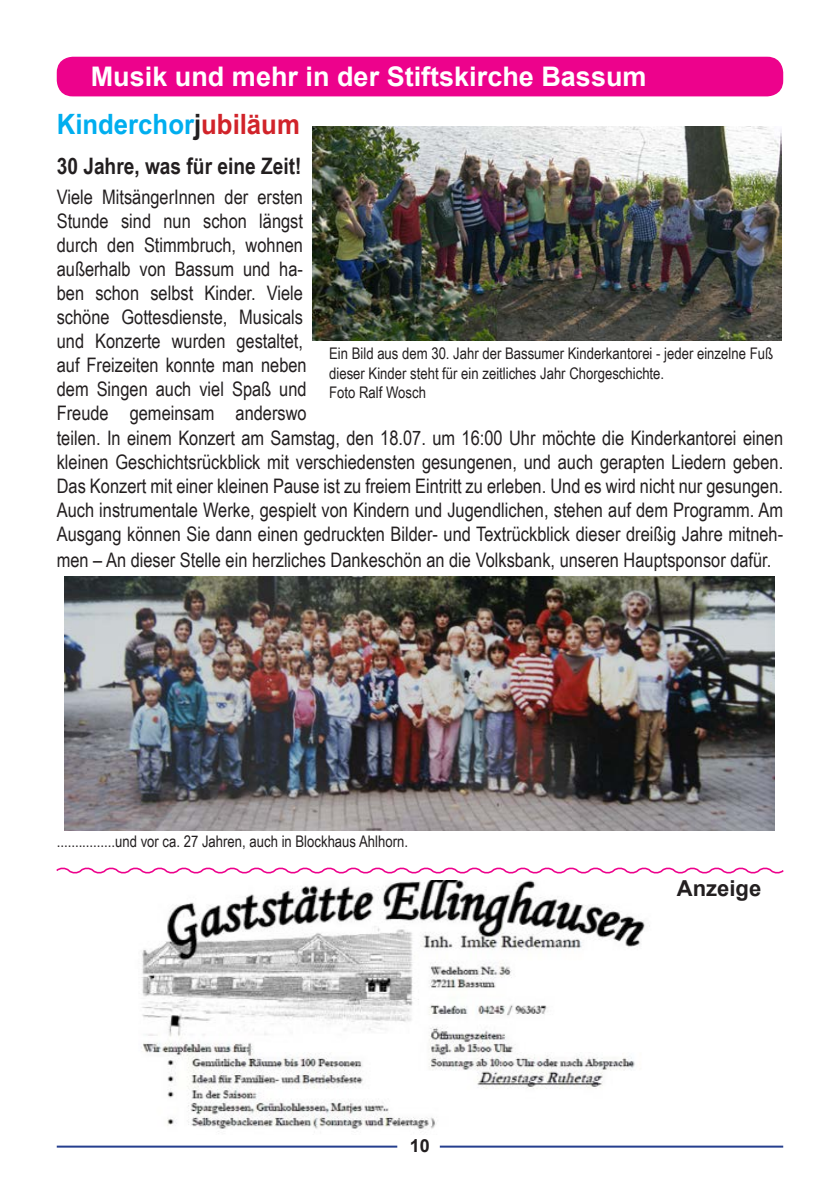
<style>
.page{position:relative;width:840px;height:1191px;background:#fff}
.page>*{position:absolute;margin:0;border:0;box-sizing:border-box;transform-origin:0 0}
.t1{font:700 28px "Arial Narrow";color:#00aeef;scale:1.12 1}
.t2{font:700 27px "Arial";color:#fff}
.t3{font:700 22.6px "Arial Narrow";color:#231f20}
.t4{font:700 22px "Arial";color:#231f20}
.t5{font:20px/24px "Arial Narrow";color:#231f20}
.t6{font:700 18px "Arial";color:#231f20}
.t7{font:16px/19.2px "Arial Narrow";color:#231f20}
.s1{color:#231f20}
.s2{color:#d1232a}
</style>
<div class="page">
<hr style="left:57px;top:1145px;width:340px;height:2px;background:#253f8e">
<hr style="left:439px;top:1145px;width:343px;height:2px;background:#253f8e">
<div style="left:57px;top:57px;width:725px;height:39px;background:#ed028c;border-radius:16px"></div>
<img style="left:313px;top:127px;width:467px;height:214px">
<img style="left:65px;top:577px;width:708px;height:254px">
<svg style="left:56px;top:867px;width:728px;height:7px"></svg>
<img style="left:141px;top:880px;width:504px;height:249px">
<p class="t2" style="left:91px;top:59px;width:557px">Musik und mehr in der Stiftskirche Bassum</p>
<p class="t1" style="left:57px;top:103px;width:218px">Kinderchor<span class="s1">j</span><span class="s2">ubiläum</span></p>
<p class="t3" style="left:57px;top:149px;width:246px">30 Jahre, was für eine Zeit!</p>
<p class="t5" style="left:57px;top:185px;width:727px">Viele MitsängerInnen der ersten<br>Stunde sind nun schon längst<br>durch den Stimmbruch, wohnen<br>außerhalb von Bassum und ha-<br>ben schon selbst Kinder. Viele<br>schöne Gottesdienste, Musicals<br>und Konzerte wurden gestaltet,<br>auf Freizeiten konnte man neben<br>dem Singen auch viel Spaß und<br>Freude gemeinsam anderswo<br>teilen. In einem Konzert am Samstag, den 18.07. um 16:00 Uhr möchte die Kinderkantorei einen kleinen Geschichtsrückblick mit verschiedensten gesungenen, und auch gerapten Liedern geben.<br>Das Konzert mit einer kleinen Pause ist zu freiem Eintritt zu erleben. Und es wird nicht nur gesungen.<br>Auch instrumentale Werke, gespielt von Kindern und Jugendlichen, stehen auf dem Programm. Am Ausgang können Sie dann einen gedruckten Bilder- und Textrückblick dieser dreißig Jahre mitneh-</p>
<p class="t5" style="left:57px;top:547px;width:715px">men – An dieser Stelle ein herzliches Dankeschön an die Volksbank, unseren Hauptsponsor dafür.</p>
<p class="t7" style="left:329px;top:343px;width:445px">Ein Bild aus dem 30. Jahr der Bassumer Kinderkantorei - jeder einzelne Fuß dieser Kinder steht für ein zeitliches Jahr Chorgeschichte.</p>
<p class="t7" style="left:329px;top:382px;width:98px">Foto Ralf Wosch</p>
<p class="t7" style="left:57px;top:831px;width:352px">................und vor ca. 27 Jahren, auch in Blockhaus Ahlhorn.</p>
<p class="t6" style="left:410px;top:1133px;width:22px">10</p>
<p class="t4" style="left:676px;top:874px;width:86px">Anzeige</p>
</div>
